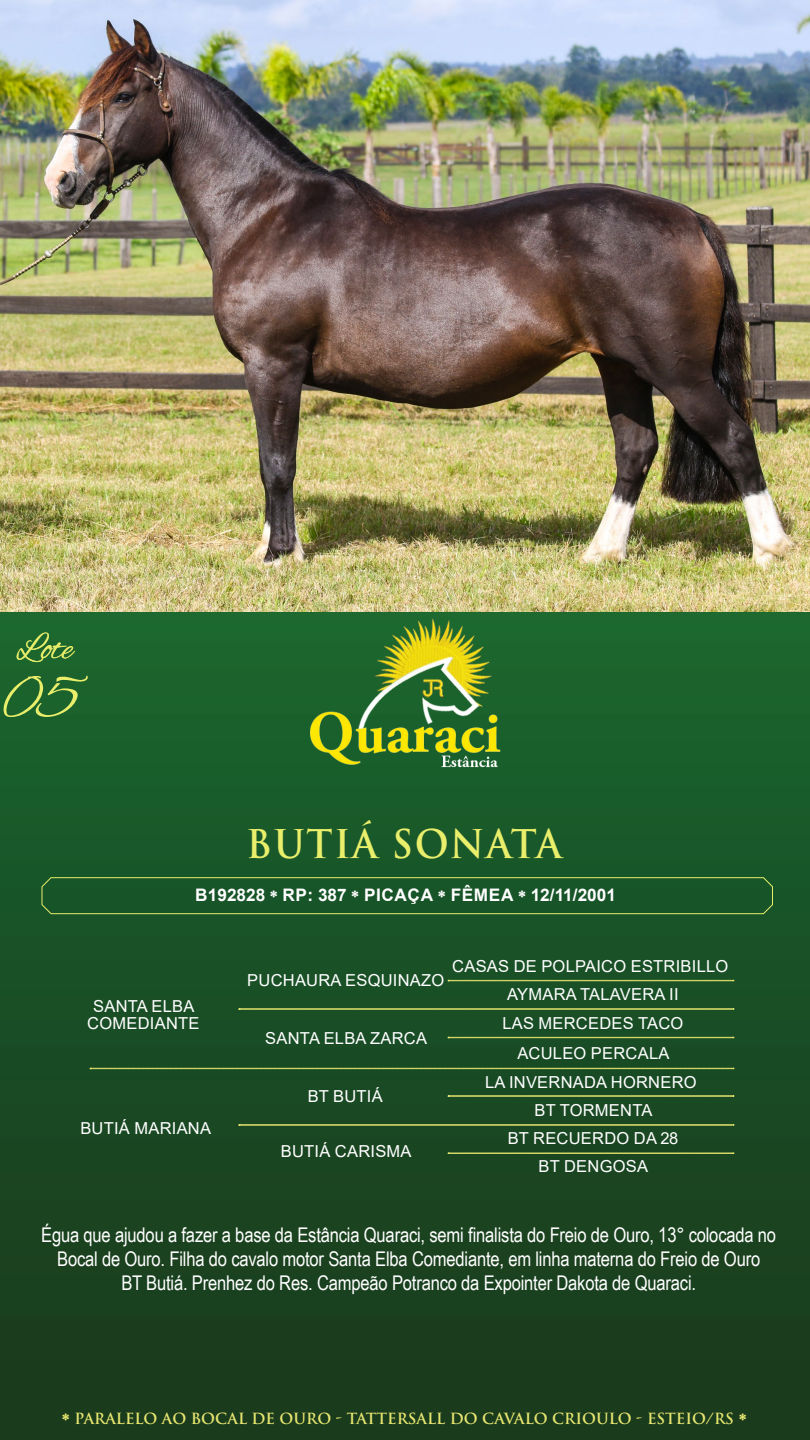
<style>
.page{position:relative;width:810px;height:1440px;background:#fff}
.page>*{position:absolute;margin:0;border:0;box-sizing:border-box;transform-origin:0 0}
.t1{font:63px "Alex Brush";color:#e9ee6b}
.t2{font:700 38.62px "Trajan Pro";letter-spacing:.04em;color:#e9ee6b;scale:.95 1}
.t3{font:37.5px "Alex Brush";color:#e9ee6b}
.t4{font:20.25px/24px "Arial Narrow";letter-spacing:-.01em;color:#fff;text-align:center}
.t5{font:700 17.25px "Arial";color:#fff}
.t6{font:16.5px/28px "Arial";letter-spacing:.015em;color:#fff;text-align:center}
.t7{font:700 15px "Trajan Pro";color:#e7e670}
.s1{font-family:"Mr Eaves XL Mod OT";font-weight:900}
.s2{font-family:"Mr Eaves XL Mod OT";font-weight:900;font-size:17.25px}
</style>
<div class="page">
<img style="left:0;top:612px;width:810px;height:828px">
<svg style="left:448px;top:1153px;width:286px;height:1px"></svg>
<svg style="left:448px;top:1096px;width:286px;height:1px"></svg>
<svg style="left:448px;top:1037px;width:286px;height:2px"></svg>
<svg style="left:448px;top:980px;width:286px;height:2px"></svg>
<svg style="left:239px;top:1009px;width:495px;height:1px"></svg>
<svg style="left:239px;top:1124px;width:495px;height:2px"></svg>
<svg style="left:90px;top:1068px;width:644px;height:2px"></svg>
<img style="left:270px;top:612px;width:285px;height:237px">
<svg style="left:41px;top:877px;width:732px;height:37px;background:#215c2b"></svg>
<img style="left:0;top:0;width:810px;height:612px">
<h3 class="t3" style="left:17px;top:627px;width:57px">Lote</h3>
<h1 class="t1" style="left:2px;top:664px;width:79px">05</h1>
<h2 class="t2" style="left:246px;top:820px;width:334px">BUTIÁ SONATA</h2>
<p class="t5" style="left:195px;top:883px;width:423px">B192828 <span class="s1">*</span> RP: 387 <span class="s1">*</span> PICAÇA <span class="s1">*</span> FÊMEA <span class="s1">*</span> 12/11/2001</p>
<p class="t6" style="left:87px;top:998px;width:114px;line-height:17.2px">SANTA ELBA<br>COMEDIANTE</p>
<p class="t6" style="left:80px;top:1114px;width:132px">BUTIÁ MARIANA</p>
<p class="t6" style="left:247px;top:966px;width:199px">PUCHAURA ESQUINAZO</p>
<p class="t6" style="left:265px;top:1024px;width:163px">SANTA ELBA ZARCA</p>
<p class="t6" style="left:308px;top:1082px;width:77px">BT BUTIÁ</p>
<p class="t6" style="left:281px;top:1137px;width:132px">BUTIÁ CARISMA</p>
<p class="t6" style="left:452px;top:952px;width:278px">CASAS DE POLPAICO ESTRIBILLO</p>
<p class="t6" style="left:507px;top:980px;width:173px">AYMARA TALAVERA II</p>
<p class="t6" style="left:502px;top:1008px;width:182px;line-height:30.5px">LAS MERCEDES TACO<br>ACULEO PERCALA</p>
<p class="t6" style="left:485px;top:1069px;width:213px">LA INVERNADA HORNERO<br>BT TORMENTA<br>BT RECUERDO DA 28<br>BT DENGOSA</p>
<p class="t4" style="left:41px;top:1222px;width:737px">Égua que ajudou a fazer a base da Estância Quaraci, semi finalista do Freio de Ouro, 13° colocada no<br>Bocal de Ouro. Filha do cavalo motor Santa Elba Comediante, em linha materna do Freio de Ouro<br>BT Butiá. Prenhez do Res. Campeão Potranco da Expointer Dakota de Quaraci.</p>
<p class="t7" style="left:62px;top:1409px;width:686px"><span class="s2">*</span> PARALELO AO BOCAL DE OURO - TATTERSALL DO CAVALO CRIOULO - ESTEIO/RS <span class="s2">*</span></p>
</div>
